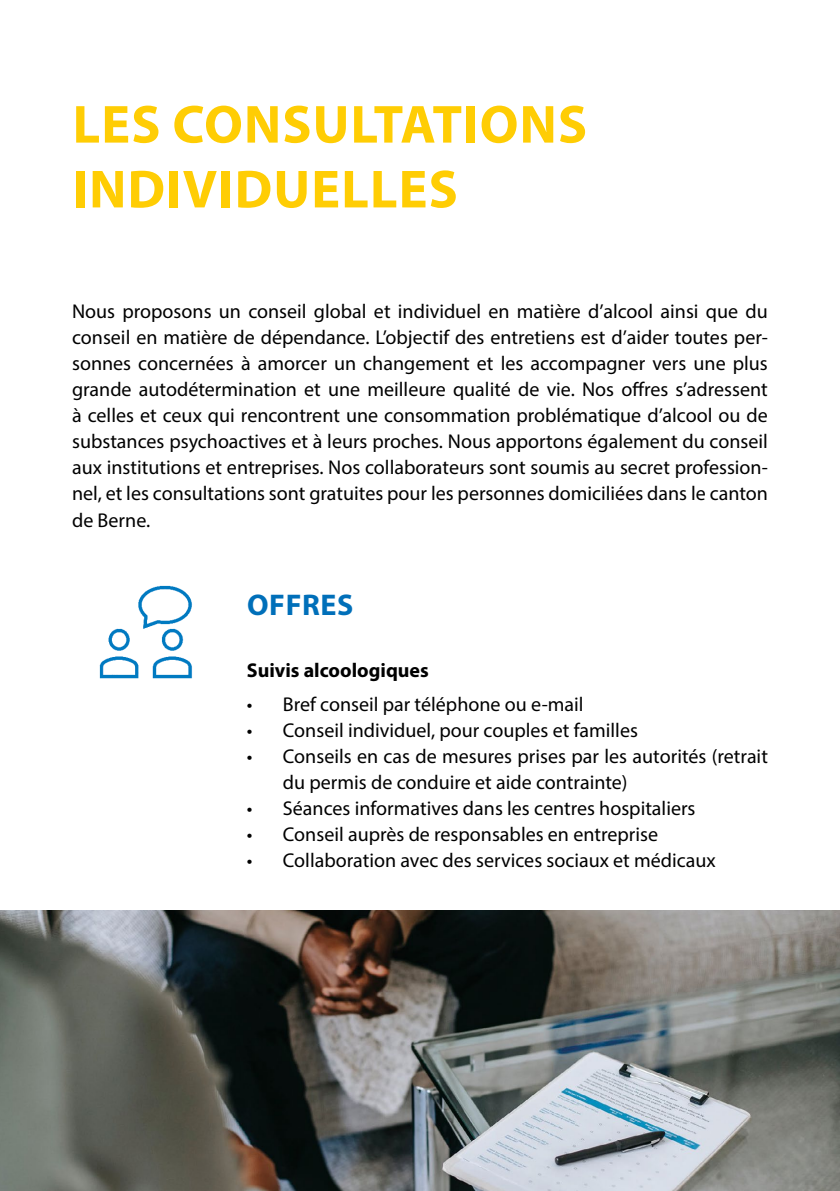
<style>
.page{position:relative;width:840px;height:1191px;background:#fff}
.page>*{position:absolute;margin:0;border:0;box-sizing:border-box;transform-origin:0 0}
.t1{font:700 54px/64.8px "Myriad Pro";letter-spacing:.02em;color:#ffcd04}
.t2{font:700 30px "Myriad Pro";letter-spacing:.02em;color:#006fb9}
.t3{font:20px/26px "Myriad Pro";color:#000;text-align:justify}
.t4{font:700 20px "Myriad Pro";color:#000}
</style>
<div class="page">
<img style="left:0;top:910px;width:839px;height:281px">
<img style="left:99px;top:585px;width:93px;height:94px">
<h1 class="t1" style="left:73px;top:90px;width:515px">LES CONSULTATIONS<br>INDIVIDUELLES</h1>
<p class="t3" style="left:72px;top:298px;width:697px">Nous proposons un conseil global et individuel en matière d’alcool ainsi que du conseil en matière de dépendance. L’objectif des entretiens est d’aider toutes per&shy;sonnes concernées à amorcer un changement et les accompagner vers une plus grande autodétermination et une meilleure qualité de vie. Nos offres s’adressent à celles et ceux qui rencontrent une consommation problématique d’alcool ou de substances psychoactives et à leurs proches. Nous apportons également du conseil aux institutions et entreprises. Nos collaborateurs sont soumis au secret profession&shy;nel, et les consultations sont gratuites pour les personnes domiciliées dans le canton de Berne.</p>
<h2 class="t2" style="left:247px;top:585px;width:108px">OFFRES</h2>
<p class="t4" style="left:247px;top:657px;width:183px">Suivis alcoologiques</p>
<p class="t3" style="left:247px;top:691px;width:338px">• Bref conseil par téléphone ou e-mail</p>
<p class="t3" style="left:247px;top:717px;width:392px">• Conseil individuel, pour couples et familles</p>
<p class="t3" style="left:283px;top:743px;width:486px;text-indent:-36px">• Conseils en cas de mesures prises par les autorités (retrait du permis de conduire et aide contrainte)</p>
<p class="t3" style="left:247px;top:795px;width:450px">• Séances informatives dans les centres hospitaliers</p>
<p class="t3" style="left:247px;top:821px;width:412px">• Conseil auprès de responsables en entreprise</p>
<p class="t3" style="left:247px;top:847px;width:470px">• Collaboration avec des services sociaux et médicaux</p>
</div>
